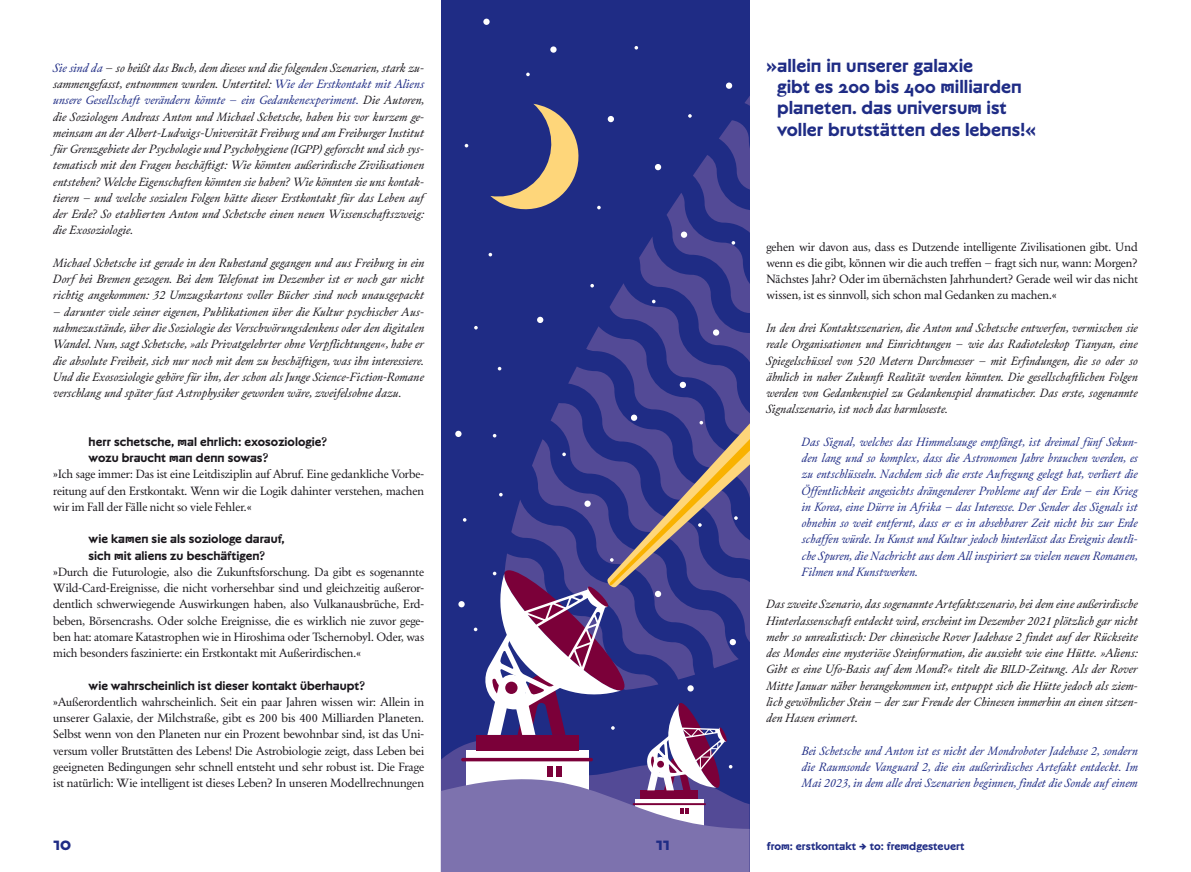
<style>
.page{position:relative;width:1191px;height:872px;background:#fff}
.page>*{position:absolute;margin:0;border:0;box-sizing:border-box;transform-origin:0 0}
.t1{font:700 18.75px/21.2px "ARS Novelty";color:#1f2c85}
.t2{font:italic 12.5px/16.2px "Primo Serif";color:#1a171c;text-align:justify}
.t3{font:12.5px/16.2px "Primo Serif";color:#1a171c;text-align:justify}
.t4{font:italic 12.5px/16.2px "Primo Serif";color:#1f2c85;text-align:justify}
.t5{font:700 12.5px/16.2px "ARS Novelty";color:#1a171c}
.t6{font:700 11.25px "ARS Novelty";color:#1f2c85}
.s1{color:#1f2c85}
.s2{font-size:11.88px}
.s3{font-size:18.12px}
</style>
<div class="page">
<div style="left:441px;top:0;width:308px;height:872px;background:#1f2c85"></div>
<svg style="left:634px;top:46px;width:4px;height:4px"></svg>
<svg style="left:526px;top:73px;width:4px;height:3px"></svg>
<div style="left:550px;top:46px;width:6px;height:7px;background:#fff;border-radius:50%"></div>
<svg style="left:483px;top:19px;width:6px;height:6px"></svg>
<svg style="left:441px;top:83px;width:308px;height:789px"></svg>
<p class="t2" style="left:53px;top:60px;width:372px"><span class="s1">Sie sind da</span> – so heißt das Buch, dem dieses und die folgenden Szenarien, stark zu&shy;sammengefasst, entnommen wurden. Untertitel: <span class="s1">Wie der Erstkontakt mit Aliens unsere Gesellschaft verändern könnte – ein Gedankenexperiment.</span> Die Autoren, die Soziologen Andreas Anton und Michael Schetsche, haben bis vor kurzem ge&shy;meinsam an der Albert-Ludwigs-Universität Freiburg und am Freiburger Institut für Grenzgebiete der Psychologie und Psychohygiene <span class="s2">(IGPP)</span> geforscht und sich sys&shy;tematisch mit den Fragen beschäftigt: Wie könnten außerirdische Zivilisationen entstehen? Welche Eigenschaften könnten sie haben? Wie könnten sie uns kontak&shy;tieren – und welche sozialen Folgen hätte dieser Erstkontakt für das Leben auf der Erde? So etablierten Anton und Schetsche einen neuen Wissenschaftszweig: die Exosoziologie.</p>
<p class="t2" style="left:53px;top:255px;width:372px">Michael Schetsche ist gerade in den Ruhestand gegangen und aus Freiburg in ein Dorf bei Bremen gezogen. Bei dem Telefonat im Dezember ist er noch gar nicht richtig angekommen: <span class="s2">32</span> Umzugskartons voller Bücher sind noch unausgepackt</p>
<p class="t2" style="left:53px;top:303px;width:372px">– darunter viele seiner eigenen, Publikationen über die Kultur psychischer Aus&shy;nahmezustände, über die Soziologie des Verschwörungsdenkens oder den digitalen Wandel. Nun, sagt Schetsche, »als Privatgelehrter ohne Verpflichtungen«, habe er die absolute Freiheit, sich nur noch mit dem zu beschäftigen, was ihn interessiere.<br>Und die Exosoziologie gehöre für ihn, der schon als Junge Science-Fiction-Romane verschlang und später fast Astrophysiker geworden wäre, zweifelsohne dazu.</p>
<p class="t5" style="left:89px;top:434px;width:240px">Herr Schetsche, mal ehrlich: Exosoziologie?<br>Wozu braucht man denn sowas?</p>
<p class="t3" style="left:53px;top:466px;width:372px">»Ich sage immer: Das ist eine Leitdisziplin auf Abruf. Eine gedankliche Vorbe&shy;reitung auf den Erstkontakt. Wenn wir die Logik dahinter verstehen, machen wir im Fall der Fälle nicht so viele Fehler.«</p>
<p class="t5" style="left:89px;top:531px;width:197px">Wie kamen Sie als Soziologe darauf, sich mit Aliens zu beschäftigen?</p>
<p class="t3" style="left:53px;top:563px;width:372px">»Durch die Futurologie, also die Zukunftsforschung. Da gibt es sogenannte Wild-Card-Ereignisse, die nicht vorhersehbar sind und gleichzeitig außeror&shy;dentlich schwerwiegende Auswirkungen haben, also Vulkanausbrüche, Erd&shy;beben, Börsencrashs. Oder solche Ereignisse, die es wirklich nie zuvor gege&shy;ben hat: atomare Katastrophen wie in Hiroshima oder Tschernobyl. Oder, was mich besonders faszinierte: ein Erstkontakt mit Außerirdischen.«</p>
<p class="t5" style="left:89px;top:678px;width:278px">Wie wahrscheinlich ist dieser Kontakt überhaupt?</p>
<p class="t3" style="left:53px;top:693px;width:372px">»Außerordentlich wahrscheinlich. Seit ein paar Jahren wissen wir: Allein in unserer Galaxie, der Milchstraße, gibt es <span class="s2">200</span> bis <span class="s2">400</span> Milliarden Planeten.<br>Selbst wenn von den Planeten nur ein Prozent bewohnbar sind, ist das Uni&shy;versum voller Brutstätten des Lebens! Die Astrobiologie zeigt, dass Leben bei geeigneten Bedingungen sehr schnell entsteht und sehr robust ist. Die Frage ist natürlich: Wie intelligent ist dieses Leben? In unseren Modellrechnungen</p>
<h1 class="t1" style="left:777px;top:56px;width:260px;text-indent:-11px">»Allein in unserer Galaxie<br>gibt es <span class="s3">200</span> bis <span class="s3">400</span> Milliarden<br>Planeten. Das Universum ist voller Brutstätten des Lebens!«</h1>
<p class="t3" style="left:766px;top:238px;width:373px">gehen wir davon aus, dass es Dutzende intelligente Zivilisationen gibt. Und wenn es die gibt, können wir die auch treffen – fragt sich nur, wann: Morgen?<br>Nächstes Jahr? Oder im übernächsten Jahrhundert? Gerade weil wir das nicht wissen, ist es sinnvoll, sich schon mal Gedanken zu machen.«</p>
<p class="t2" style="left:766px;top:320px;width:373px">In den drei Kontaktszenarien, die Anton und Schetsche entwerfen, vermischen sie reale Organisationen und Einrichtungen – wie das Radioteleskop Tianyan, eine Spiegelschüssel von <span class="s2">520</span> Metern Durchmesser – mit Erfindungen, die so oder so ähnlich in naher Zukunft Realität werden könnten. Die gesellschaftlichen Folgen werden von Gedankenspiel zu Gedankenspiel dramatischer. Das erste, sogenannte Signalszenario, ist noch das harmloseste.</p>
<p class="t4" style="left:802px;top:433px;width:337px">Das Signal, welches das Himmelsauge empfängt, ist dreimal fünf Sekun&shy;den lang und so komplex, dass die Astronomen Jahre brauchen werden, es zu entschlüsseln. Nachdem sich die erste Aufregung gelegt hat, verliert die Öffentlichkeit angesichts drängenderer Probleme auf der Erde – ein Krieg in Korea, eine Dürre in Afrika – das Interesse. Der Sender des Signals ist ohnehin so weit entfernt, dass er es in absehbarer Zeit nicht bis zur Erde schaffen würde. In Kunst und Kultur jedoch hinterlässt das Ereignis deutli&shy;che Spuren, die Nachricht aus dem All inspiriert zu vielen neuen Romanen, Filmen und Kunstwerken.</p>
<p class="t2" style="left:766px;top:596px;width:373px">Das zweite Szenario, das sogenannte Artefaktszenario, bei dem eine außerirdische Hinterlassenschaft entdeckt wird, erscheint im Dezember <span class="s2">2021</span> plötzlich gar nicht mehr so unrealistisch: Der chinesische Rover Jadehase <span class="s2">2</span> findet auf der Rückseite des Mondes eine mysteriöse Steinformation, die aussieht wie eine Hütte. »Aliens:<br>Gibt es eine Ufo-Basis auf dem Mond?« titelt die <span class="s2">BILD</span>-Zeitung. Als der Rover Mitte Januar näher herangekommen ist, entpuppt sich die Hütte jedoch als ziem&shy;lich gewöhnlicher Stein – der zur Freude der Chinesen immerhin an einen sitzen&shy;den Hasen erinnert.</p>
<p class="t4" style="left:802px;top:742px;width:337px">Bei Schetsche und Anton ist es nicht der Mondroboter Jadehase <span class="s2">2</span>, sondern die Raumsonde Vanguard <span class="s2">2</span>, die ein außerirdisches Artefakt entdeckt. Im Mai <span class="s2">2023</span>, in dem alle drei Szenarien beginnen, findet die Sonde auf einem</p>
<h1 class="t1" style="left:53px;top:834px;width:20px">10</h1>
<h1 class="t1" style="left:655px;top:834px;width:16px">11</h1>
<p class="t6" style="left:767px;top:840px;width:199px">From: Erstkontakt to: fremdgesteuert</p>
</div>
